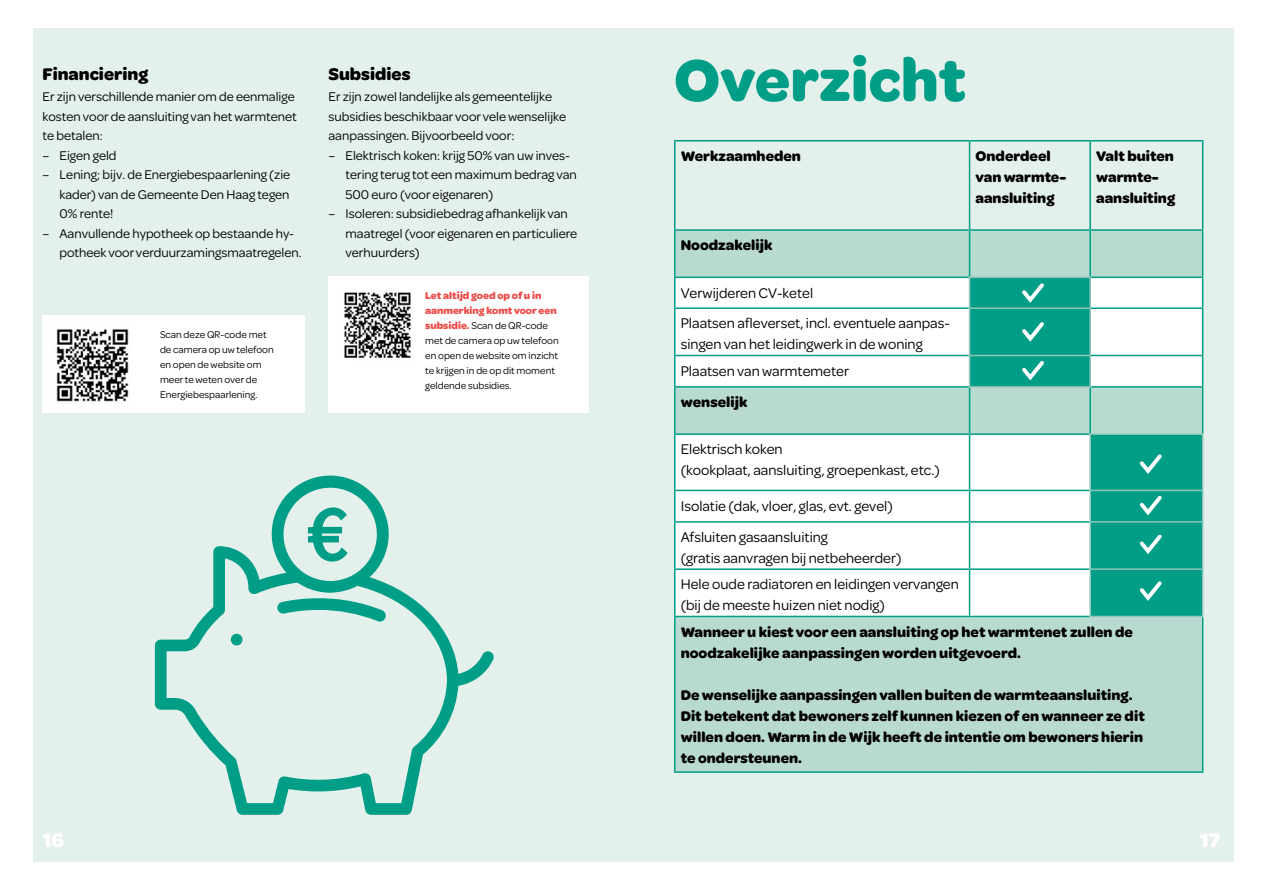
<style>
.page{position:relative;width:1263px;height:893px;background:#fff}
.page>*{position:absolute;margin:0;border:0;box-sizing:border-box;transform-origin:0 0}
.t1{font:700 63px "Omnes";color:#009e86}
.t2{font:700 21px "Omnes";color:#fff}
.t3{font:700 18px "Omnes";color:#000}
.t4{font:700 15px/21px "Omnes";color:#000}
.t5{font:15px/26.2px "Omnes";color:#000}
.t6{font:13.5px/19.5px "Omnes";color:#000}
.t7{font:10.5px/15px "Omnes";color:#000}
.s1{font-weight:700;color:#ef4945}
</style>
<div class="page">
<div style="left:33px;top:28px;width:1201px;height:834px;background:#e4f0ec"></div>
<div style="left:328px;top:276px;width:261px;height:137px;background:#fff"></div>
<img style="left:344px;top:292px;width:67px;height:66px">
<div style="left:43px;top:316px;width:262px;height:97px;background:#fff"></div>
<img style="left:56px;top:329px;width:73px;height:73px">
<div style="left:675px;top:231px;width:527px;height:540px;background:#b9dad1"></div>
<svg style="left:675px;top:278px;width:294px;height:338px;background:#f3f9f7"></svg>
<svg style="left:970px;top:278px;width:232px;height:338px;background:#92d4c9"></svg>
<hr style="left:674px;top:140px;width:295px;height:2px;background:#009e86">
<hr style="left:674px;top:142px;width:1px;height:87px;background:#009e86">
<hr style="left:969px;top:140px;width:121px;height:2px;background:#009e86">
<hr style="left:969px;top:142px;width:1px;height:87px;background:#009e86">
<hr style="left:1090px;top:140px;width:113px;height:2px;background:#009e86">
<hr style="left:1089px;top:142px;width:2px;height:87px;background:#009e86">
<hr style="left:1202px;top:142px;width:1px;height:87px;background:#009e86">
<hr style="left:674px;top:229px;width:295px;height:2px;background:#009e86">
<hr style="left:674px;top:231px;width:1px;height:46px;background:#009e86">
<hr style="left:969px;top:229px;width:121px;height:2px;background:#009e86">
<hr style="left:969px;top:231px;width:1px;height:46px;background:#009e86">
<hr style="left:1090px;top:229px;width:113px;height:2px;background:#009e86">
<hr style="left:1089px;top:231px;width:2px;height:46px;background:#009e86">
<hr style="left:1202px;top:231px;width:1px;height:46px;background:#009e86">
<hr style="left:674px;top:277px;width:295px;height:1px;background:#009e86">
<svg style="left:674px;top:278px;width:1px;height:29px"></svg>
<hr style="left:1091px;top:277px;width:112px;height:1px;background:#009e86">
<svg style="left:1202px;top:278px;width:1px;height:29px"></svg>
<hr style="left:674px;top:307px;width:295px;height:2px;background:#009e86">
<hr style="left:674px;top:309px;width:1px;height:46px;background:#009e86">
<hr style="left:1091px;top:307px;width:112px;height:2px;background:#009e86">
<hr style="left:1202px;top:309px;width:1px;height:46px;background:#009e86">
<hr style="left:674px;top:355px;width:295px;height:1px;background:#009e86">
<hr style="left:674px;top:356px;width:1px;height:30px;background:#009e86">
<hr style="left:1091px;top:355px;width:112px;height:1px;background:#009e86">
<hr style="left:1202px;top:356px;width:1px;height:30px;background:#009e86">
<hr style="left:674px;top:386px;width:295px;height:2px;background:#009e86">
<hr style="left:674px;top:388px;width:1px;height:45px;background:#009e86">
<hr style="left:969px;top:388px;width:1px;height:45px;background:#009e86">
<hr style="left:1091px;top:386px;width:112px;height:2px;background:#009e86">
<hr style="left:1089px;top:388px;width:2px;height:45px;background:#009e86">
<hr style="left:1202px;top:388px;width:1px;height:45px;background:#009e86">
<hr style="left:674px;top:433px;width:295px;height:2px;background:#009e86">
<hr style="left:674px;top:435px;width:1px;height:55px;background:#009e86">
<hr style="left:969px;top:433px;width:120px;height:2px;background:#009e86">
<hr style="left:969px;top:435px;width:1px;height:55px;background:#009e86">
<hr style="left:674px;top:490px;width:295px;height:1px;background:#009e86">
<hr style="left:674px;top:491px;width:1px;height:30px;background:#009e86">
<hr style="left:969px;top:490px;width:120px;height:1px;background:#009e86">
<hr style="left:969px;top:491px;width:1px;height:30px;background:#009e86">
<hr style="left:674px;top:521px;width:295px;height:2px;background:#009e86">
<hr style="left:674px;top:523px;width:1px;height:45px;background:#009e86">
<hr style="left:969px;top:521px;width:120px;height:2px;background:#009e86">
<hr style="left:969px;top:523px;width:1px;height:45px;background:#009e86">
<hr style="left:674px;top:568px;width:295px;height:2px;background:#009e86">
<hr style="left:674px;top:570px;width:1px;height:46px;background:#009e86">
<hr style="left:969px;top:568px;width:120px;height:2px;background:#009e86">
<hr style="left:969px;top:570px;width:1px;height:46px;background:#009e86">
<hr style="left:674px;top:616px;width:295px;height:1px;background:#009e86">
<hr style="left:674px;top:617px;width:1px;height:154px;background:#009e86">
<hr style="left:969px;top:616px;width:120px;height:1px;background:#009e86">
<hr style="left:1202px;top:617px;width:1px;height:154px;background:#009e86">
<hr style="left:674px;top:771px;width:295px;height:2px;background:#009e86">
<hr style="left:969px;top:771px;width:121px;height:2px;background:#009e86">
<hr style="left:1090px;top:771px;width:113px;height:2px;background:#009e86">
<hr style="left:969px;top:277px;width:122px;height:1px;background:#90c6b9">
<svg style="left:969px;top:278px;width:1px;height:29px"></svg>
<hr style="left:1089px;top:278px;width:2px;height:29px;background:#90c6b9">
<hr style="left:969px;top:307px;width:122px;height:2px;background:#90c6b9">
<hr style="left:969px;top:309px;width:1px;height:46px;background:#90c6b9">
<hr style="left:1089px;top:309px;width:2px;height:46px;background:#90c6b9">
<hr style="left:969px;top:355px;width:122px;height:1px;background:#90c6b9">
<hr style="left:969px;top:356px;width:1px;height:30px;background:#90c6b9">
<hr style="left:1089px;top:356px;width:2px;height:30px;background:#90c6b9">
<hr style="left:969px;top:386px;width:122px;height:2px;background:#90c6b9">
<hr style="left:1089px;top:433px;width:114px;height:2px;background:#90c6b9">
<hr style="left:1089px;top:435px;width:2px;height:55px;background:#90c6b9">
<hr style="left:1202px;top:435px;width:1px;height:55px;background:#90c6b9">
<hr style="left:1089px;top:490px;width:114px;height:1px;background:#90c6b9">
<hr style="left:1089px;top:491px;width:2px;height:30px;background:#90c6b9">
<hr style="left:1202px;top:491px;width:1px;height:30px;background:#90c6b9">
<hr style="left:1089px;top:521px;width:114px;height:2px;background:#90c6b9">
<hr style="left:1089px;top:523px;width:2px;height:45px;background:#90c6b9">
<hr style="left:1202px;top:523px;width:1px;height:45px;background:#90c6b9">
<hr style="left:1089px;top:568px;width:114px;height:2px;background:#90c6b9">
<hr style="left:1089px;top:570px;width:2px;height:46px;background:#90c6b9">
<hr style="left:1202px;top:570px;width:1px;height:46px;background:#90c6b9">
<hr style="left:1089px;top:616px;width:114px;height:1px;background:#90c6b9">
<svg style="left:1018px;top:280px;width:29px;height:26px"></svg>
<svg style="left:1136px;top:451px;width:29px;height:26px"></svg>
<svg style="left:1136px;top:578px;width:29px;height:26px"></svg>
<svg style="left:1018px;top:319px;width:29px;height:26px"></svg>
<svg style="left:1136px;top:492px;width:29px;height:26px"></svg>
<svg style="left:1018px;top:357px;width:29px;height:27px"></svg>
<svg style="left:1136px;top:531px;width:29px;height:26px"></svg>
<svg style="left:155px;top:475px;width:339px;height:340px"></svg>
<h3 class="t3" style="left:43px;top:61px;width:107px">Financiering</h3>
<p class="t6" style="left:43px;top:86px;width:256px">Er zijn verschillende manier om de eenmalige kosten voor de aansluiting van het warmtenet te betalen:</p>
<p class="t6" style="left:43px;top:145px;width:76px">– Eigen geld</p>
<p class="t6" style="left:60px;top:164px;width:232px;text-align:justify;text-indent:-17px">– Lening; bijv. de Energiebespaarlening (zie kader) van de Gemeente Den Haag tegen 0% rente!</p>
<p class="t6" style="left:60px;top:222px;width:243px;text-indent:-17px">– Aanvullende hypotheek op bestaande hy&shy;potheek voor verduurzamingsmaatregelen.</p>
<p class="t7" style="left:160px;top:326px;width:115px">Scan deze QR-code met de camera op uw telefoon en open de website om meer te weten over de<br>Energiebespaarlening.</p>
<h3 class="t3" style="left:328px;top:61px;width:83px">Subsidies</h3>
<p class="t6" style="left:328px;top:86px;width:239px">Er zijn zowel landelijke als gemeentelijke subsidies beschikbaar voor vele wenselijke aanpassingen. Bijvoorbeeld voor:</p>
<p class="t6" style="left:345px;top:145px;width:233px;text-indent:-17px">– Elektrisch koken: krijg 50% van uw inves&shy;tering terug tot een maximum bedrag van<br>500 euro (voor eigenaren)</p>
<p class="t6" style="left:345px;top:203px;width:233px;text-indent:-17px">– Isoleren: subsidiebedrag afhankelijk van maatregel (voor eigenaren en particuliere verhuurders)</p>
<p class="t7" style="left:425px;top:288px;width:135px"><span class="s1">Let altijd goed op of u in aanmerking komt voor een subsidie.</span> Scan de QR-code met de camera op uw telefoon en open de website om inzicht te krijgen in de op dit moment geldende subsidies.</p>
<h1 class="t1" style="left:674px;top:35px;width:294px">Overzicht</h1>
<p class="t4" style="left:681px;top:145px;width:122px">Werkzaamheden</p>
<p class="t4" style="left:975px;top:145px;width:92px">Onderdeel van warmte&shy;aansluiting</p>
<p class="t4" style="left:1096px;top:145px;width:80px">Valt buiten warmte&shy;aansluiting</p>
<p class="t4" style="left:681px;top:234px;width:93px">Noodzakelijk</p>
<p class="t5" style="left:681px;top:276px;width:271px;line-height:30.9px">Verwijderen CV-ketel<br>Plaatsen afleverset, incl. eventuele aanpas-</p>
<p class="t5" style="left:681px;top:330px;width:243px">singen van het leidingwerk in de woning<br>Plaatsen van warmtemeter</p>
<p class="t4" style="left:681px;top:391px;width:68px">wenselijk</p>
<p class="t5" style="left:681px;top:438px;width:261px;line-height:21px">Elektrisch koken<br>(kookplaat, aansluiting, groepenkast, etc.)</p>
<p class="t5" style="left:681px;top:489px;width:213px;line-height:31.5px">Isolatie (dak, vloer, glas, evt. gevel)<br>Afsluiten gasaansluiting</p>
<p class="t5" style="left:681px;top:544px;width:280px">(gratis aanvragen bij netbeheerder)<br>Hele oude radiatoren en leidingen vervangen</p>
<p class="t5" style="left:681px;top:591px;width:206px">(bij de meeste huizen niet nodig)</p>
<p class="t4" style="left:681px;top:620px;width:454px">Wanneer u kiest voor een aansluiting op het warmtenet zullen de noodzakelijke aanpassingen worden uitgevoerd.</p>
<p class="t4" style="left:681px;top:683px;width:466px">De wenselijke aanpassingen vallen buiten de warmteaansluiting.<br>Dit betekent dat bewoners zelf kunnen kiezen of en wanneer ze dit willen doen. Warm in de Wijk heeft de intentie om bewoners hierin te ondersteunen.</p>
<h2 class="t2" style="left:43px;top:825px;width:23px">16</h2>
<h2 class="t2" style="left:1200px;top:825px;width:22px">17</h2>
</div>
